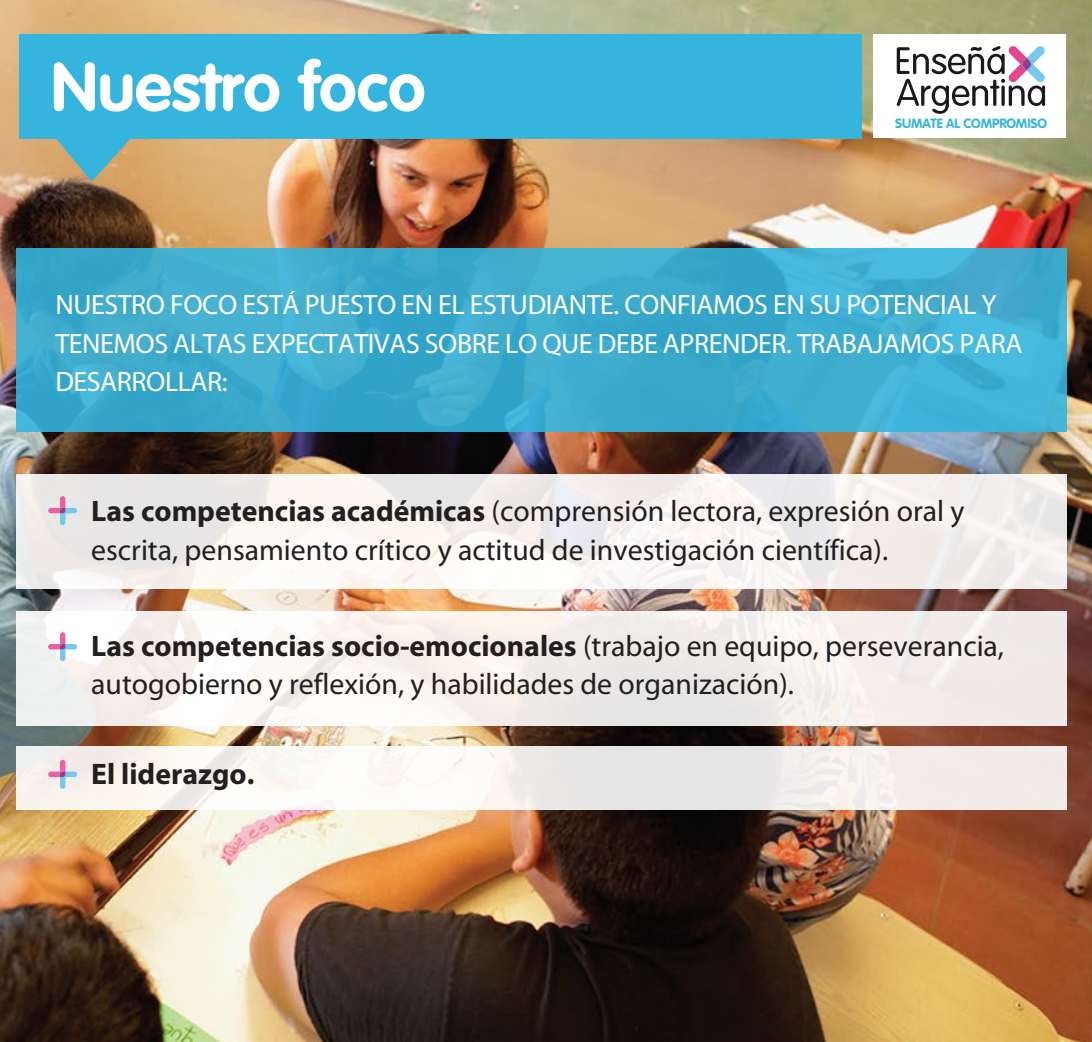
<style>
.page{position:relative;width:1092px;height:1042px;background:#fff}
.page>*{position:absolute;margin:0;border:0;box-sizing:border-box;transform-origin:0 0}
.t1{font:700 67.73px "VAG Rounded";color:#fff}
.t2{font:29.75px/38.5px "Myriad";color:#231f20}
.t3{font:700 29.75px "Myriad";color:#231f20}
.t4{font:28px/38.5px "Myriad";letter-spacing:-.015em;color:#fff}
.t5{font:700 13.3px "VAG Rounded";letter-spacing:-.01em;color:#35b5de}
.s1{font-weight:700}
</style>
<div class="page">
<img style="left:0;top:0;width:1091px;height:1042px">
<svg style="left:19px;top:34px;width:842px;height:148px;background:#5eadbd"></svg>
<div style="left:872px;top:34px;width:193px;height:104px;background:#fff"></div>
<svg style="left:896px;top:46px;width:149px;height:68px"></svg>
<svg style="left:16px;top:248px;width:1050px;height:183px;background:#3dacce"></svg>
<div style="left:16px;top:474px;width:1050px;height:115px;background:linear-gradient(to bottom,#efebe9,#f8f5f3)"></div>
<div style="left:16px;top:611px;width:1050px;height:114px;background:linear-gradient(to right,#f9f6f3,#f0eae8)"></div>
<div style="left:16px;top:746px;width:1050px;height:63px;background:linear-gradient(to right,#faf8f3,#ede9e8)"></div>
<svg style="left:48px;top:496px;width:29px;height:29px"></svg>
<svg style="left:48px;top:632px;width:29px;height:29px"></svg>
<svg style="left:48px;top:760px;width:29px;height:29px"></svg>
<h1 class="t1" style="left:51px;top:47px;width:376px">Nuestro foco</h1>
<p class="t5" style="left:895px;top:115px;width:153px">SUMATE AL COMPROMISO</p>
<p class="t4" style="left:55px;top:287px;width:968px">NUESTRO FOCO ESTÁ PUESTO EN EL ESTUDIANTE. CONFIAMOS EN SU POTENCIAL Y<br>TENEMOS ALTAS EXPECTATIVAS SOBRE LO QUE DEBE APRENDER. TRABAJAMOS PARA<br>DESARROLLAR:</p>
<p class="t2" style="left:91px;top:493px;width:874px"><span class="s1">Las competencias académicas</span> (comprensión lectora, expresión oral y escrita, pensamiento crítico y actitud de investigación científica).</p>
<p class="t2" style="left:91px;top:628px;width:914px"><span class="s1">Las competencias socio-emocionales</span> (trabajo en equipo, perseverancia, autogobierno y reflexión, y habilidades de organización).</p>
<p class="t3" style="left:91px;top:758px;width:165px">El liderazgo.</p>
</div>
